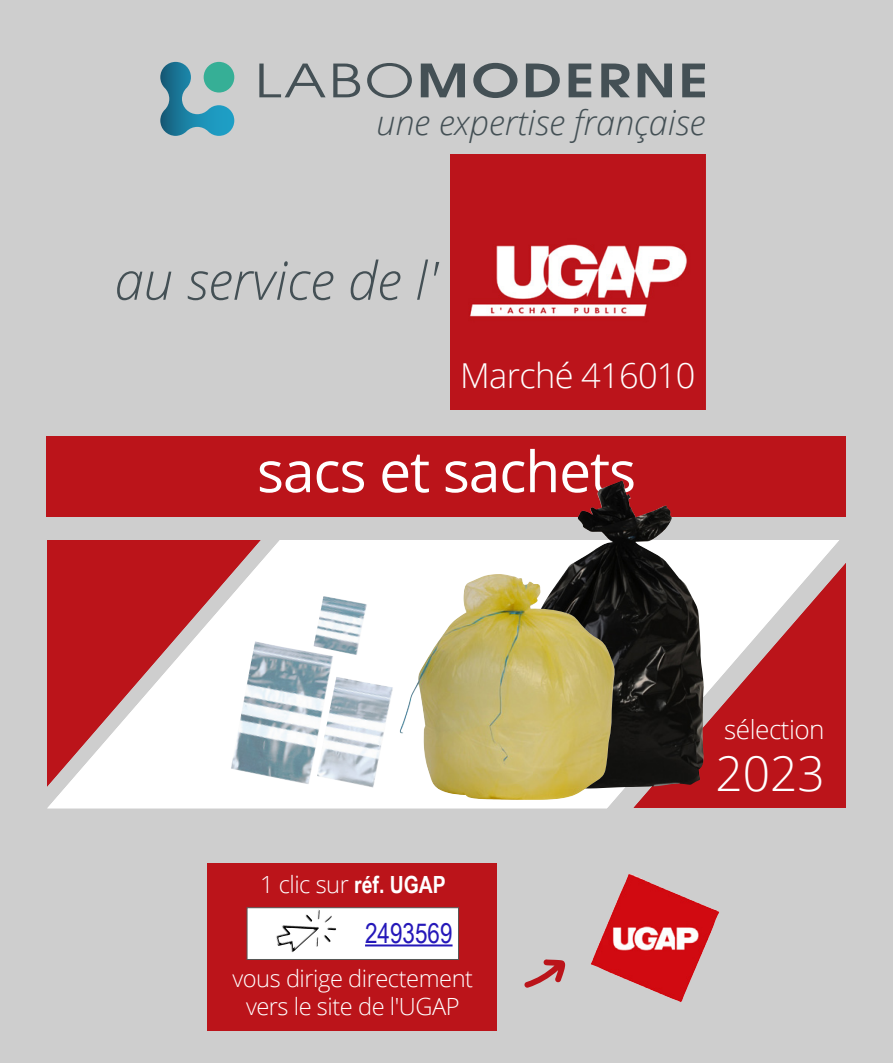
<style>
.page{position:relative;width:893px;height:1063px;background:#cecece}
.page>*{position:absolute;margin:0;border:0;box-sizing:border-box;transform-origin:0 0}
.t1{font:57px "Open Sans";letter-spacing:-.02em;color:#fff}
.t2{font:italic 300 52.95px "Open Sans";color:#445055}
.t3{font:300 47.85px "Open Sans";color:#fff}
.t4{font:600 45.75px "Avant Garde";letter-spacing:.05em;color:#445055;scale:1.25 1}
.t5{font:300 34.35px "Open Sans";letter-spacing:-.02em;color:#fff}
.t6{font:italic 300 34.2px "Open Sans";color:#445055}
.t7{font:27.45px "Arial Narrow";color:#2518b9}
.t8{font:300 26.1px "Open Sans";letter-spacing:-.02em;color:#fff}
.t9{font:300 23.7px/28.3px "Open Sans";letter-spacing:-.02em;color:#fff;text-align:center}
.s1{font-weight:400}
.s2{font-family:"Arial Narrow";font-weight:700}
</style>
<div class="page">
<svg style="left:160px;top:62px;width:74px;height:74px"></svg>
<img style="left:451px;top:154px;width:255px;height:256px">
<div style="left:207px;top:863px;width:290px;height:168px;background:#bb141a"></div>
<img style="left:591px;top:874px;width:128px;height:128px">
<div style="left:247px;top:907px;width:212px;height:53px;background:#fff;border:1px solid #575756"></div>
<hr style="left:365px;top:944px;width:88px;height:2px;background:#2518b9">
<img style="left:276px;top:909px;width:60px;height:43px">
<div style="left:268px;top:540px;width:366px;height:268px;background:#fff"></div>
<svg style="left:47px;top:540px;width:221px;height:268px;background:#d78285"></svg>
<svg style="left:634px;top:540px;width:212px;height:268px;background:#cf676b"></svg>
<div style="left:47px;top:436px;width:799px;height:81px;background:#bb141a"></div>
<img style="left:231px;top:596px;width:162px;height:192px">
<img style="left:527px;top:480px;width:177px;height:308px">
<img style="left:399px;top:574px;width:217px;height:226px">
<h3 class="t4" style="left:255px;top:50px;width:364px"><span class="s1">LABO</span>MODERNE</h3>
<h3 class="t6" style="left:376px;top:99px;width:330px">une expertise française</h3>
<h2 class="t2" style="left:114px;top:244px;width:325px">au service de l'</h2>
<h3 class="t5" style="left:460px;top:352px;width:237px">Marché 416010</h3>
<h1 class="t1" style="left:257px;top:432px;width:381px">sacs et sachets</h1>
<p class="t9" style="left:260px;top:870px;width:187px">1 clic sur <span class="s2">réf. UGAP</span></p>
<p class="t7" style="left:365px;top:913px;width:89px">2493569</p>
<p class="t9" style="left:232px;top:963px;width:242px">vous dirige directement vers le site de l'UGAP</p>
<p class="t8" style="left:724px;top:711px;width:102px">sélection</p>
<h3 class="t3" style="left:715px;top:741px;width:111px">2023</h3>
</div>
